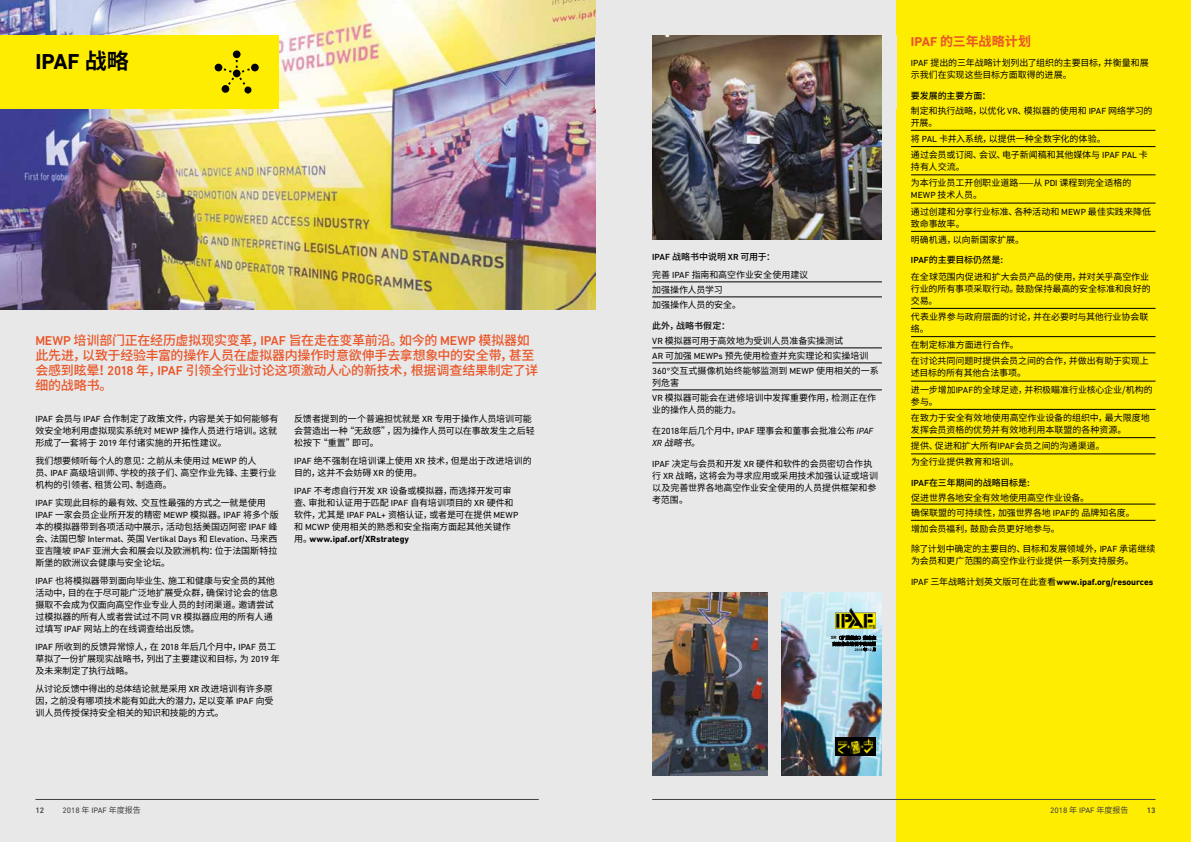
<style>
.page{position:relative;width:1191px;height:842px;background:#fff}
.page>*{position:absolute;margin:0;border:0;box-sizing:border-box;transform-origin:0 0}
.t1{font:700 22px "DIN Next LT Pro";color:#000}
.t2{font:500 13px/15px "Source Han Sans SC";letter-spacing:-.02em;color:#ea5527}
.t3{font:700 13px "Source Han Sans SC";color:#ea5527}
.t4{font:9px/12px "Source Han Sans SC";letter-spacing:-.005em;color:#000}
.t5{font:700 9px "DIN Next LT Pro";letter-spacing:-.005em;color:#000}
.t6{font:9px "DIN Next LT Pro";letter-spacing:-.01em;color:#000}
.t7{font:8px "DIN Next LT Pro";color:#414142}
.t8{font:500 8px "DIN Next LT Pro";color:#414142}
.t9{font:700 3.5px "Arial";color:#000}
.s1{font-family:"Source Han Sans SC"}
.s2{font-family:"DIN Next LT Pro"}
.s3{font-family:"Source Han Sans SC";font-weight:400}
.s4{font-family:"DIN Next LT Pro";font-weight:500}
.s5{font-weight:500}
.s6{font-family:"DIN Next LT Pro";font-style:italic}
.s7{font-style:italic}
.s8{font-family:"Sim Sun";font-weight:400}
.s9{font-weight:400}
</style>
<div class="page">
<div style="left:0;top:0;width:896px;height:842px;background:#e8e8e9"></div>
<div style="left:896px;top:0;width:295px;height:842px;background:#ffed00"></div>
<img style="left:0;top:0;width:595px;height:309px">
<div style="left:0;top:35px;width:278px;height:74px;background:#ffed00"></div>
<img style="left:652px;top:593px;width:115px;height:182px">
<svg style="left:216px;top:54px;width:41px;height:37px"></svg>
<div style="left:233px;top:50px;width:7px;height:8px;background:#000;border-radius:50%"></div>
<div style="left:251px;top:64px;width:8px;height:7px;background:#000;border-radius:50%"></div>
<div style="left:215px;top:64px;width:7px;height:7px;background:#000;border-radius:50%"></div>
<div style="left:244px;top:86px;width:7px;height:7px;background:#000;border-radius:50%"></div>
<div style="left:222px;top:85px;width:7px;height:8px;background:#000;border-radius:50%"></div>
<div style="left:233px;top:70px;width:7px;height:7px;background:#000;border-radius:50%"></div>
<img style="left:652px;top:35px;width:230px;height:205px">
<img style="left:781px;top:592px;width:101px;height:183px">
<svg style="left:832px;top:636px;width:44px;height:15px"></svg>
<img style="left:836px;top:608px;width:40px;height:20px">
<img style="left:836px;top:738px;width:40px;height:17px">
<hr style="left:652px;top:282px;width:230px;height:1px;background:#000">
<hr style="left:652px;top:297px;width:230px;height:1px;background:#000">
<hr style="left:652px;top:348px;width:230px;height:1px;background:#000">
<hr style="left:652px;top:363px;width:230px;height:1px;background:#000">
<hr style="left:652px;top:390px;width:230px;height:1px;background:#000">
<hr style="left:911px;top:130px;width:244px;height:1px;background:#000">
<hr style="left:911px;top:146px;width:244px;height:1px;background:#000">
<hr style="left:911px;top:175px;width:244px;height:1px;background:#000">
<hr style="left:911px;top:203px;width:244px;height:1px;background:#000">
<hr style="left:911px;top:231px;width:244px;height:1px;background:#000">
<hr style="left:911px;top:308px;width:244px;height:1px;background:#000">
<hr style="left:911px;top:336px;width:244px;height:1px;background:#000">
<hr style="left:911px;top:353px;width:244px;height:1px;background:#000">
<hr style="left:911px;top:381px;width:244px;height:1px;background:#000">
<hr style="left:911px;top:409px;width:244px;height:1px;background:#000">
<hr style="left:911px;top:437px;width:244px;height:1px;background:#000">
<hr style="left:911px;top:454px;width:244px;height:1px;background:#000">
<hr style="left:911px;top:504px;width:244px;height:1px;background:#000">
<hr style="left:911px;top:520px;width:244px;height:1px;background:#000">
<hr style="left:35px;top:799px;width:504px;height:1px;background:#414142">
<hr style="left:652px;top:799px;width:503px;height:1px;background:#414142">
<h1 class="t1" style="left:35px;top:49px;width:95px">IPAF <span class="s1">战略</span></h1>
<h2 class="t2" style="left:35px;top:333px;width:504px"><span class="s2">MEWP</span> 培训部门正在经历虚拟现实变革，<span class="s2">IPAF</span> 旨在走在变革前沿。如今的 <span class="s2">MEWP</span> 模拟器如此先进，以致于经验丰富的操作人员在虚拟器内操作时意欲伸手去拿想象中的安全带，甚至会感到眩晕！<span class="s2">2018</span> 年，<span class="s2">IPAF</span> 引领全行业讨论这项激动人心的新技术，根据调查结果制定了详细的战略书。</h2>
<p class="t4" style="left:35px;top:413px;width:245px"><span class="s2">IPAF</span> 会员与 <span class="s2">IPAF</span> 合作制定了政策文件，内容是关于如何能够有效安全地利用虚拟现实系统对 <span class="s2">MEWP</span> 操作人员进行培训。这就形成了一套将于 <span class="s2">2019</span> 年付诸实施的开拓性建议。</p>
<p class="t4" style="left:35px;top:455px;width:242px">我们想要倾听每个人的意见：之前从未使用过 <span class="s2">MEWP</span> 的人<br>员、<span class="s2">IPAF</span> 高级培训师、学校的孩子们、高空作业先锋、主要行业机构的引领者、租赁公司、制造商。</p>
<p class="t4" style="left:35px;top:497px;width:245px"><span class="s2">IPAF</span> 实现此目标的最有效、交互性最强的方式之一就是使用<br><span class="s2">IPAF</span> 一家会员企业所开发的精密 <span class="s2">MEWP</span> 模拟器。<span class="s2">IPAF</span> 将多个版本的模拟器带到各项活动中展示，活动包括美国迈阿密 <span class="s2">IPAF</span> 峰</p>
<p class="t6" style="left:35px;top:534px;width:243px"><span class="s1">会、法国巴黎</span> Intermat<span class="s1">、英国</span> Vertikal Days <span class="s1">和</span> Elevation<span class="s1">、马来西</span></p>
<p class="t4" style="left:35px;top:545px;width:243px">亚吉隆坡 <span class="s2">IPAF</span> 亚洲大会和展会以及欧洲机构：位于法国斯特拉斯堡的欧洲议会健康与安全论坛。</p>
<p class="t4" style="left:35px;top:575px;width:244px"><span class="s2">IPAF</span> 也将模拟器带到面向毕业生、施工和健康与安全员的其他活动中，目的在于尽可能广泛地扩展受众群，确保讨论会的信息摄取不会成为仅面向高空作业专业人员的封闭渠道。邀请尝试过模拟器的所有人或者尝试过不同 <span class="s2">VR</span> 模拟器应用的所有人通过填写 <span class="s2">IPAF</span> 网站上的在线调查给出反馈。</p>
<p class="t4" style="left:35px;top:641px;width:246px"><span class="s2">IPAF</span> 所收到的反馈异常惊人，在 <span class="s2">2018</span> 年后几个月中，<span class="s2">IPAF</span> 员工草拟了一份扩展现实战略书，列出了主要建议和目标，为 <span class="s2">2019</span> 年及未来制定了执行战略。</p>
<p class="t4" style="left:35px;top:683px;width:239px;text-align:justify">从讨论反馈中得出的总体结论就是采用 <span class="s2">XR</span> 改进培训有许多原因，之前没有哪项技术能有如此大的潜力，足以变革 <span class="s2">IPAF</span> 向受训人员传授保持安全相关的知识和技能的方式。</p>
<p class="t4" style="left:294px;top:413px;width:242px">反馈者提到的一个普遍担忧就是 <span class="s2">XR</span> 专用于操作人员培训可能会营造出一种“无敌感”，因为操作人员可以在事故发生之后轻松按下“重置”即可。</p>
<p class="t4" style="left:294px;top:455px;width:239px"><span class="s2">IPAF</span> 绝不强制在培训课上使用 <span class="s2">XR</span> 技术，但是出于改进培训的目的，这并不会妨碍 <span class="s2">XR</span> 的使用。</p>
<p class="t4" style="left:294px;top:485px;width:226px"><span class="s2">IPAF</span> 不考虑自行开发 <span class="s2">XR</span> 设备或模拟器，而选择开发可审查、审批和认证用于匹配 <span class="s2">IPAF</span> 自有培训项目的 <span class="s2">XR</span> 硬件和软件，尤其是 <span class="s2">IPAF PAL+</span> 资格认证，或者是可在提供 <span class="s2">MEWP</span>和 <span class="s2">MCWP</span> 使用相关的熟悉和安全指南方面起其他关键作</p>
<p class="t5" style="left:294px;top:534px;width:116px"><span class="s3">用。</span>www<span class="s1">.</span>ipaf<span class="s1">.</span>orf<span class="s1">/</span>XRstrategy</p>
<p class="t4" style="left:652px;top:248px;width:158px;line-height:18px"><span class="s4">IPAF</span> <span class="s5">战略书中说明</span> <span class="s4">XR</span> <span class="s5">可用于：<br></span>完善 <span class="s2">IPAF</span> 指南和高空作业安全使用建议</p>
<p class="t4" style="left:652px;top:283px;width:90px;line-height:15px">加强操作人员学习<br>加强操作人员的安全。</p>
<p class="t4" style="left:652px;top:319px;width:228px;line-height:15px"><span class="s5">此外，战略书假定：<br></span><span class="s2">VR</span> 模拟器可用于高效地为受训人员准备实操测试<br><span class="s2">AR</span> 可加强 <span class="s2">MEWPs</span> 预先使用检查并充实理论和实操培训<br><span class="s2">360°</span>交互式摄像机始终能够监测到 <span class="s2">MEWP</span> 使用相关的一系</p>
<p class="t4" style="left:652px;top:376px;width:225px;line-height:15px">列危害<br><span class="s2">VR</span> 模拟器可能会在进修培训中发挥重要作用，检测正在作</p>
<p class="t4" style="left:652px;top:404px;width:90px">业的操作人员的能力。</p>
<p class="t4" style="left:652px;top:425px;width:223px">在<span class="s2">2018</span>年后几个月中，<span class="s2">IPAF</span> 理事会和董事会批准公布 <span class="s6">IPAF<br>X R</span> <span class="s7">战略书。</span></p>
<p class="t4" style="left:652px;top:458px;width:227px"><span class="s2">IPAF</span> 决定与会员和开发 <span class="s2">XR</span> 硬件和软件的会员密切合作执行 <span class="s2">XR</span> 战略，这将会为寻求应用或采用技术加强认证或培训以及完善世界各地高空作业安全使用的人员提供框架和参考范围。</p>
<p class="t9" style="left:855px;top:647px;width:23px">2018 <span class="s8">年</span> 12 <span class="s8">月</span></p>
<h2 class="t3" style="left:911px;top:34px;width:122px"><span class="s2">IPAF</span> 的三年战略计划</h2>
<p class="t4" style="left:911px;top:57px;width:239px"><span class="s2">IPAF</span> 提出的三年战略计划列出了组织的主要目标，并衡量和展示我们在实现这些目标方面取得的进展。</p>
<p class="t4" style="left:911px;top:88px;width:243px;line-height:14.8px"><span class="s5">要发展的主要方面：<br></span>制定和执行战略，以优化 <span class="s2">VR</span>、模拟器的使用和 <span class="s2">IPAF</span> 网络学习的</p>
<p class="t4" style="left:911px;top:114px;width:238px;line-height:16.3px">开展。<br>将 <span class="s2">PAL</span> 卡并入系统，以提供一种全数字化的体验。<br>通过会员或订阅、会议、电子新闻稿和其他媒体与 <span class="s2">IPAF PAL</span> 卡</p>
<p class="t4" style="left:911px;top:159px;width:222px;line-height:16.3px">持有人交流。<br>为本行业员工开创职业道路——从 <span class="s2">PDI</span> 课程到完全适格的</p>
<p class="t4" style="left:911px;top:187px;width:242px;line-height:16.3px"><span class="s2">MEWP</span> 技术人员。<br>通过创建和分享行业标准、各种活动和 <span class="s2">MEWP</span> 最佳实践来降低</p>
<p class="t4" style="left:911px;top:215px;width:115px;line-height:16.3px">致命事故率。<br>明确机遇，以向新国家扩展。</p>
<p class="t4" style="left:911px;top:252px;width:240px;line-height:16.3px"><span class="s4">IPAF</span><span class="s5">的主要目标仍然是:<br></span>在全球范围内促进和扩大会员产品的使用，并对关乎高空作业</p>
<p class="t4" style="left:911px;top:283px;width:241px">行业的所有事项采取行动。鼓励保持最高的安全标准和良好的交易。</p>
<p class="t4" style="left:911px;top:311px;width:239px">代表业界参与政府层面的讨论，并在必要时与其他行业协会联络。</p>
<p class="t4" style="left:911px;top:337px;width:239px;line-height:16.3px">在制定标准方面进行合作。<br>在讨论共同问题时提供会员之间的合作，并做出有助于实现上</p>
<p class="t4" style="left:911px;top:365px;width:243px;line-height:16.3px">述目标的所有其他合法事项。<br>进一步增加<span class="s2">IPAF</span>的全球足迹，并积极瞄准行业核心企业/机构的</p>
<p class="t4" style="left:911px;top:393px;width:240px;line-height:16.3px">参与。<br>在致力于安全有效地使用高空作业设备的组织中，最大限度地</p>
<p class="t4" style="left:911px;top:422px;width:217px;line-height:16.3px">发挥会员资格的优势并有效地利用本联盟的各种资源。提供、促进和扩大所有<span class="s2">IPAF</span>会员之间的沟通渠道。<br>为全行业提供教育和培训。</p>
<p class="t4" style="left:911px;top:475px;width:225px;line-height:14.8px"><span class="s4">IPAF</span><span class="s5">在三年期间的战略目标是:<br></span>促进世界各地安全有效地使用高空作业设备。<br>确保联盟的可持续性，加强世界各地 <span class="s2">IPAF</span>的品牌知名度。</p>
<p class="t4" style="left:911px;top:523px;width:150px">增加会员福利，鼓励会员更好地参与。</p>
<p class="t4" style="left:911px;top:543px;width:246px">除了计划中确定的主要目的、目标和发展领域外，<span class="s2">IPAF</span> 承诺继续为会员和更广范围的高空作业行业提供一系列支持服务。</p>
<p class="t5" style="left:911px;top:577px;width:244px"><span class="s9">IPAF</span> <span class="s3">三年战略计划英文版可在此查看</span>www<span class="s1">.</span>ipaf<span class="s1">.</span>org<span class="s1">/</span>resources</p>
<p class="t8" style="left:35px;top:805px;width:10px">12</p>
<p class="t7" style="left:62px;top:805px;width:80px">2018 <span class="s1">年</span> IPAF <span class="s1">年度报告</span></p>
<p class="t7" style="left:1050px;top:805px;width:80px">2018 <span class="s1">年</span> IPAF <span class="s1">年度报告</span></p>
<p class="t8" style="left:1146px;top:805px;width:10px">13</p>
</div>
